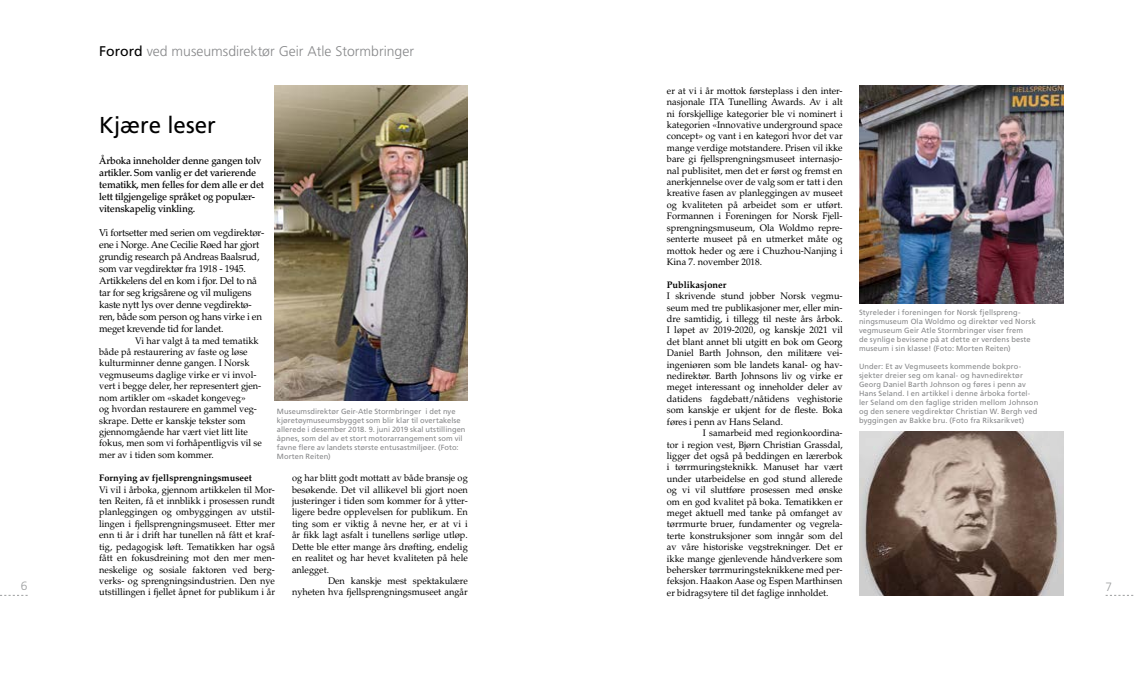
<style>
.page{position:relative;width:1134px;height:681px;background:#fff}
.page>*{position:absolute;margin:0;border:0;box-sizing:border-box;transform-origin:0 0}
.t1{font:23px "Frutiger LT Std";color:#000}
.t2{font:300 14px "Frutiger LT Std";color:#87888a}
.t3{font:300 12px "Frutiger LT Std";color:#9c9e9f}
.t4{font:10px/12px "Palatino LT Std";letter-spacing:-.02em;color:#000}
.t5{font:500 10px/12px "Palatino LT Std";letter-spacing:-.02em;color:#000}
.t6{font:9.5px/11.4px "Palatino LT Std";color:#000;text-align:justify}
.t7{font:700 9.5px "Palatino LT Std";color:#000}
.t8{font:7.5px/9px "Frutiger LT Std";letter-spacing:.01em;color:#87888a}
.s1{font-weight:400;color:#000}
</style>
<div class="page">
<img style="left:275px;top:85px;width:193px;height:315px">
<img style="left:859px;top:86px;width:204px;height:218px">
<img style="left:859px;top:431px;width:204px;height:164px">
<h2 class="t2" style="left:99px;top:43px;width:316px"><span class="s1">Forord</span> ved museumsdirektør Geir Atle Stormbringer</h2>
<p class="t6" style="left:667px;top:85px;width:177px">er at vi i år mottok førsteplass i den inter&shy;nasjonale ITA Tunelling Awards. Av i alt ni forskjellige kategorier ble vi nominert i kategorien «Innovative underground space concept» og vant i en kategori hvor det var mange verdige motstandere. Prisen vil ikke bare gi fjellsprengningsmuseet internasjo&shy;nal publisitet, men det er først og fremst en anerkjennelse over de valg som er tatt i den kreative fasen av planleggingen av museet og kvaliteten på arbeidet som er utført.<br>Formannen i Foreningen for Norsk Fjell&shy;sprengningsmuseum, Ola Woldmo repre&shy;senterte museet på en utmerket måte og mottok heder og ære i Chuzhou-Nanjing i Kina 7. november 2018.</p>
<p class="t7" style="left:667px;top:279px;width:61px">Publikasjoner</p>
<p class="t6" style="left:667px;top:290px;width:177px">I skrivende stund jobber Norsk vegmu&shy;seum med tre publikasjoner mer, eller min&shy;dre samtidig, i tillegg til neste års årbok.<br>I løpet av 2019-2020, og kanskje 2021 vil det blant annet bli utgitt en bok om Georg Daniel Barth Johnson, den militære vei&shy;ingeniøren som ble landets kanal- og hav&shy;nedirektør. Barth Johnsons liv og virke er meget interessant og inneholder deler av datidens fagdebatt/nåtidens veghistorie som kanskje er ukjent for de fleste. Boka føres i penn av Hans Seland.</p>
<p class="t6" style="left:667px;top:427px;width:177px;text-indent:36px">I samarbeid med regionkoordina&shy;tor i region vest, Bjørn Christian Grassdal, ligger det også på beddingen en lærerbok i tørrmuringsteknikk. Manuset har vært under utarbeidelse en god stund allerede og vi vil sluttføre prosessen med ønske om en god kvalitet på boka. Tematikken er meget aktuell med tanke på omfanget av tørrmurte bruer, fundamenter og vegrela&shy;terte konstruksjoner som inngår som del av våre historiske vegstrekninger. Det er ikke mange gjenlevende håndverkere som behersker tørrmuringsteknikkene med per&shy;feksjon. Haakon Aase og Espen Marthinsen er bidragsytere til det faglige innholdet.</p>
<h1 class="t1" style="left:99px;top:111px;width:118px">Kjære leser</h1>
<p class="t5" style="left:99px;top:155px;width:166px">Årboka inneholder denne gangen tolv artikler. Som vanlig er det varierende tematikk, men felles for dem alle er det lett tilgjengelige språket og populær&shy;vitenskapelig vinkling.</p>
<p class="t4" style="left:99px;top:227px;width:167px">Vi fortsetter med serien om vegdirektør&shy;ene i Norge. Ane Cecilie Røed har gjort grundig research på Andreas Baalsrud, som var vegdirektør fra 1918 - 1945.<br>Artikkelens del en kom i fjor. Del to nå tar for seg krigsårene og vil muligens kaste nytt lys over denne vegdirektø&shy;ren, både som person og hans virke i en meget krevende tid for landet.</p>
<p class="t6" style="left:99px;top:335px;width:164px;text-align:left;text-indent:36px">Vi har valgt å ta med tematikk både på restaurering av faste og løse kulturminner denne gangen. I Norsk vegmuseums daglige virke er vi invol&shy;vert i begge deler, her representert gjen&shy;nom artikler om «skadet kongeveg»<br>og hvordan restaurere en gammel veg&shy;skrape. Dette er kanskje tekster som gjennomgående har vært viet litt lite fokus, men som vi forhåpentligvis vil se mer av i tiden som kommer.</p>
<p class="t8" style="left:859px;top:308px;width:178px">Styreleder i foreningen for Norsk fjellspreng&shy;ningsmuseum Ola Woldmo og direktør ved Norsk vegmuseum Geir Atle Stormbringer viser frem<br>de synlige bevisene på at dette er verdens beste museum i sin klasse! (Foto: Morten Reiten)</p>
<p class="t8" style="left:859px;top:362px;width:181px">Under: Et av Vegmuseets kommende bokpro&shy;sjekter dreier seg om kanal- og havnedirektør Georg Daniel Barth Johnson og føres i penn av Hans Seland. I en artikkel i denne årboka fortel&shy;ler Seland om den faglige striden mellom Johnson og den senere vegdirektør Christian W. Bergh ved byggingen av Bakke bru. (Foto fra Riksarikvet)</p>
<p class="t8" style="left:277px;top:406px;width:190px">Museumsdirektør Geir-Atle Stormbringer i det nye kjøretøymuseumsbygget som blir klar til overtakelse allerede i desember 2018. 9. juni 2019 skal utstillingen åpnes, som del av et stort motorarrangement som vil favne flere av landets største entusastmiljøer. (Foto:<br>Morten Reiten)</p>
<p class="t7" style="left:99px;top:472px;width:154px">Fornying av fjellsprengningsmuseet</p>
<p class="t6" style="left:99px;top:483px;width:177px">Vi vil i årboka, gjennom artikkelen til Mor&shy;ten Reiten, få et innblikk i prosessen rundt planleggingen og ombyggingen av utstil&shy;lingen i fjellsprengningsmuseet. Etter mer enn ti år i drift har tunellen nå fått et kraf&shy;tig, pedagogisk løft. Tematikken har også fått en fokusdreining mot den mer men&shy;neskelige og sosiale faktoren ved berg&shy;verks- og sprengningsindustrien. Den nye utstillingen i fjellet åpnet for publikum i år</p>
<p class="t6" style="left:292px;top:472px;width:177px">og har blitt godt mottatt av både bransje og besøkende. Det vil allikevel bli gjort noen justeringer i tiden som kommer for å ytter&shy;ligere bedre opplevelsen for publikum. En ting som er viktig å nevne her, er at vi i år fikk lagt asfalt i tunellens sørlige utløp.<br>Dette ble etter mange års drøfting, endelig en realitet og har hevet kvaliteten på hele anlegget.</p>
<p class="t6" style="left:292px;top:575px;width:177px;text-align:right">Den kanskje mest spektakulære<br>nyheten hva fjellsprengningsmuseet angår</p>
<p class="t3" style="left:21px;top:579px;width:8px">6</p>
<p class="t3" style="left:1106px;top:579px;width:8px">7</p>
</div>
